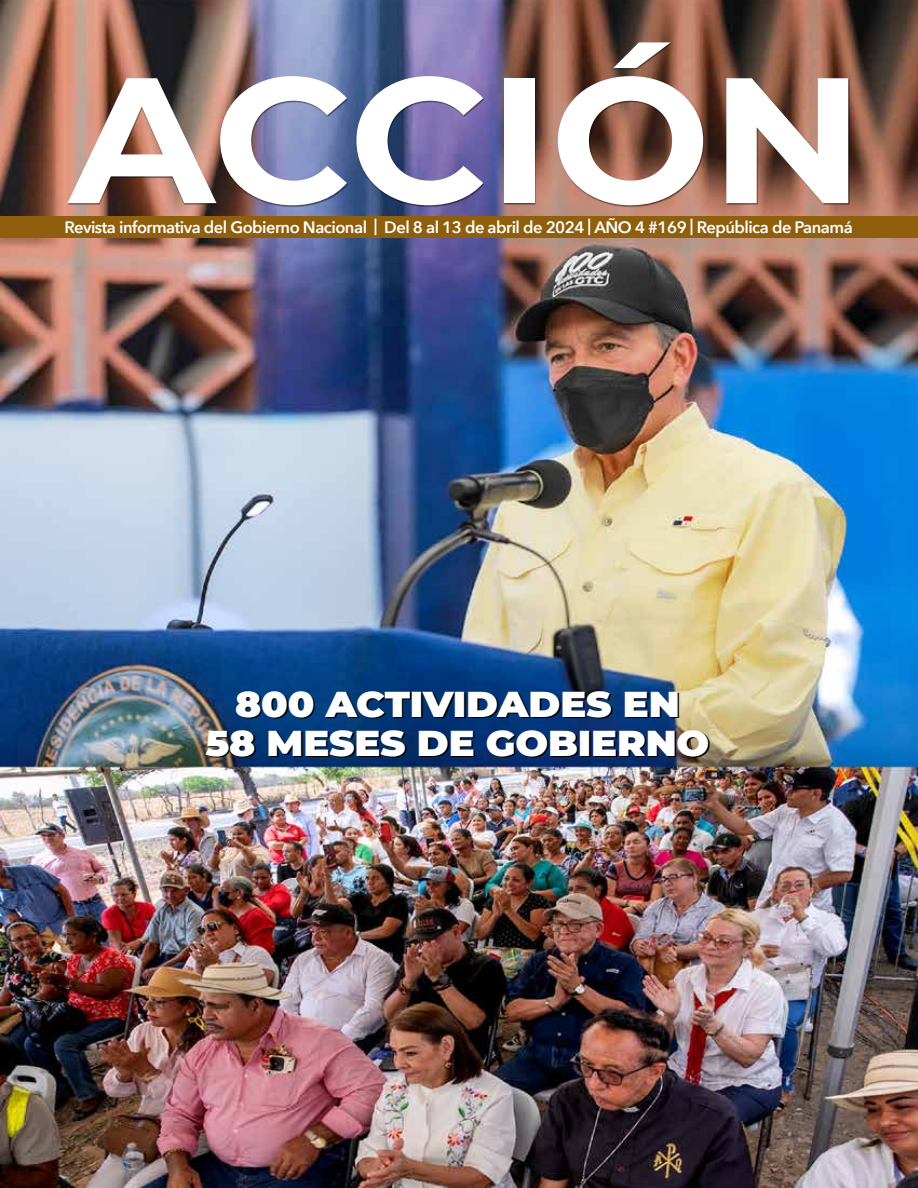
<style>
.page{position:relative;width:918px;height:1188px;background:#fff}
.page>*{position:absolute;margin:0;border:0;box-sizing:border-box;transform-origin:0 0}
.t1{font:700 178.35px "Montserrat";color:#fff;scale:1.06 1}
.t2{font:900 36px/39px "Montserrat";letter-spacing:-.005em;color:#fff;text-align:center;scale:1.07 1}
.t3{font:600 16.5px "Avenir Next";letter-spacing:-.03em;color:#fff}
</style>
<div class="page">
<img style="left:0;top:0;width:918px;height:1188px">
<div style="left:0;top:216px;width:918px;height:22px;background:#905f0d"></div>
<div style="left:68px;top:43px;width:782px;height:164px;background:#000;opacity:.5"></div>
<h1 class="t1" style="left:69px;top:11px;width:751px">ACCIÓN</h1>
<p class="t3" style="left:64px;top:213px;width:790px">Revista informativa del Gobierno Nacional | Del 8 al 13 de abril de 2024 | AÑO 4 #169 | República de Panamá</p>
<h2 class="t2" style="left:205px;top:683px;width:473px">800 ACTIVIDADES EN<br>58 MESES DE GOBIERNO</h2>
</div>
